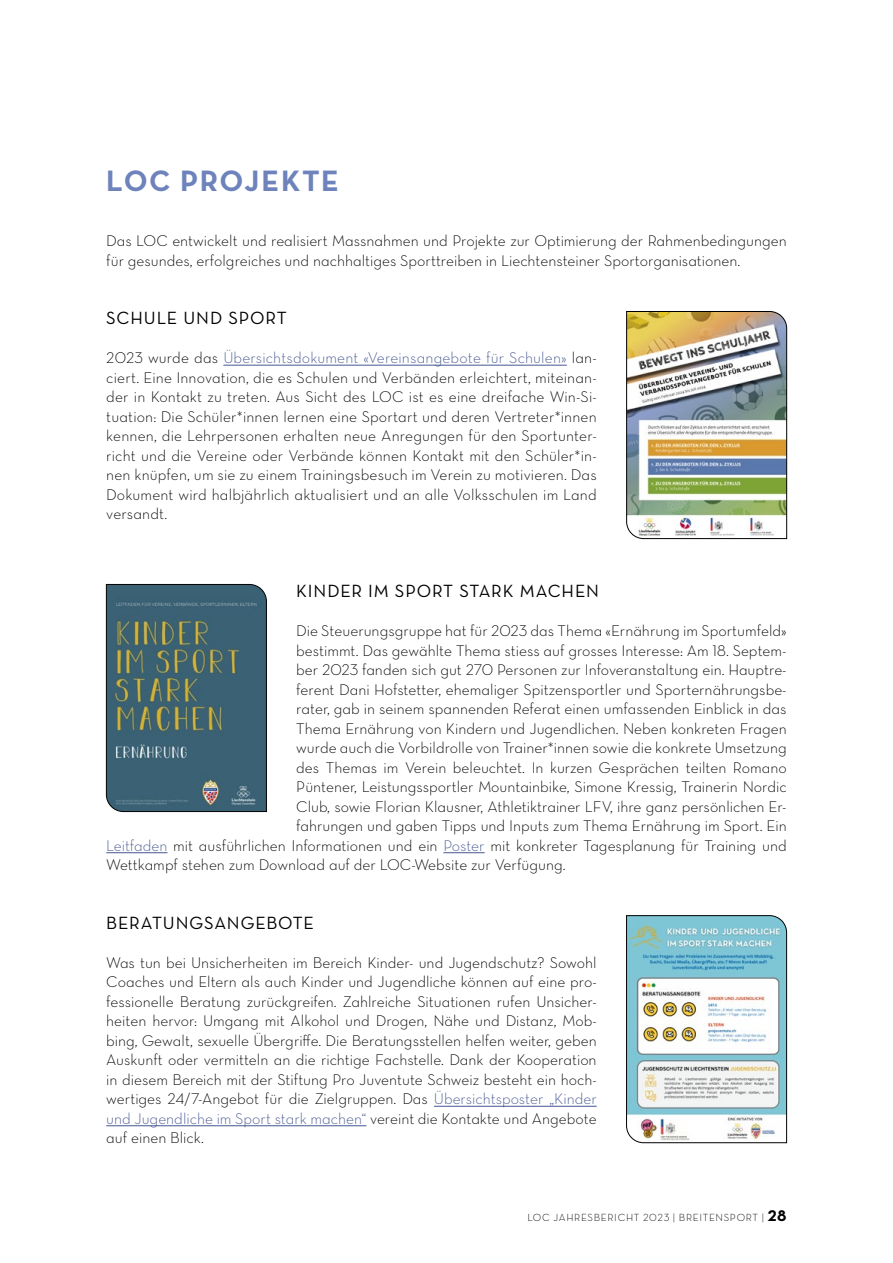
<style>
.page{position:relative;width:893px;height:1263px;background:#fff}
.page>*{position:absolute;margin:0;border:0;box-sizing:border-box;transform-origin:0 0}
.Übertitel{font:30px "Neutra Text Bold Alt";letter-spacing:.045em;color:#6e83bc}
.Zwischentitel{font:18px "Neutra Text Book Alt";letter-spacing:.045em;color:#000}
.Fliesstext{font:15.75px/19.5px "Neutra Text Light Alt";color:#000;text-align:justify}
.t1{font:10.5px "Neutra Text Light Alt";letter-spacing:.06em;color:#000}
.s1{color:#465792}
.s2{font-family:"Neutra Text Bold Alt";font-size:15.75px}
</style>
<div class="page">
<hr style="left:223px;top:365px;width:344px;height:1px;background:#465792">
<hr style="left:106px;top:852px;width:61px;height:1px;background:#465792">
<hr style="left:443px;top:852px;width:42px;height:1px;background:#465792">
<hr style="left:434px;top:1106px;width:163px;height:1px;background:#465792">
<hr style="left:106px;top:1125px;width:260px;height:1px;background:#465792">
<img style="left:626px;top:311px;width:161px;height:228px">
<svg style="left:106px;top:584px;width:161px;height:228px;background:#46666f"></svg>
<img style="left:626px;top:915px;width:161px;height:228px">
<p class="Übertitel" style="left:106px;top:162px;width:234px">LOC PROJEKTE</p>
<p class="Fliesstext" style="left:106px;top:231px;width:682px">Das LOC entwickelt und realisiert Massnahmen und Projekte zur Optimierung der Rahmenbedingungen für gesundes, erfolgreiches und nachhaltiges Sporttreiben in Liechtensteiner Sportorganisationen.</p>
<p class="Zwischentitel" style="left:106px;top:307px;width:182px">SCHULE UND SPORT</p>
<p class="Fliesstext" style="left:106px;top:348px;width:492px">2023 wurde das <span class="s1">Übersichtsdokument «Vereinsangebote für Schulen»</span> lan&shy;ciert. Eine Innovation, die es Schulen und Verbänden erleichtert, miteinan&shy;der in Kontakt zu treten. Aus Sicht des LOC ist es eine dreifache Win-Si&shy;tuation: Die Schüler*innen lernen eine Sportart und deren Vertreter*innen kennen, die Lehrpersonen erhalten neue Anregungen für den Sportunter&shy;richt und die Vereine oder Verbände können Kontakt mit den Schüler*in&shy;nen knüpfen, um sie zu einem Trainingsbesuch im Verein zu motivieren. Das Dokument wird halbjährlich aktualisiert und an alle Volksschulen im Land versandt.</p>
<p class="Zwischentitel" style="left:296px;top:580px;width:304px">KINDER IM SPORT STARK MACHEN</p>
<p class="Fliesstext" style="left:296px;top:621px;width:492px">Die Steuerungsgruppe hat für 2023 das Thema «Ernährung im Sportumfeld»</p>
<p class="Fliesstext" style="left:296px;top:640px;width:492px">bestimmt. Das gewählte Thema stiess auf grosses Interesse: Am 18. Septem-</p>
<p class="Fliesstext" style="left:296px;top:660px;width:492px">ber 2023 fanden sich gut 270 Personen zur Infoveranstaltung ein. Hauptre-</p>
<p class="Fliesstext" style="left:296px;top:679px;width:492px">ferent Dani Hofstetter, ehemaliger Spitzensportler und Sporternährungsbe-</p>
<p class="Fliesstext" style="left:296px;top:699px;width:492px">rater, gab in seinem spannenden Referat einen umfassenden Einblick in das</p>
<p class="Fliesstext" style="left:296px;top:718px;width:492px">Thema Ernährung von Kindern und Jugendlichen. Neben konkreten Fragen</p>
<p class="Fliesstext" style="left:296px;top:738px;width:492px">wurde auch die Vorbildrolle von Trainer*innen sowie die konkrete Umsetzung</p>
<p class="Fliesstext" style="left:296px;top:757px;width:492px">des Themas im Verein beleuchtet. In kurzen Gesprächen teilten Romano</p>
<p class="Fliesstext" style="left:296px;top:777px;width:492px">Püntener, Leistungssportler Mountainbike, Simone Kressig, Trainerin Nordic</p>
<p class="Fliesstext" style="left:296px;top:796px;width:492px">Club, sowie Florian Klausner, Athletiktrainer LFV, ihre ganz persönlichen Er-</p>
<p class="Fliesstext" style="left:296px;top:816px;width:492px">fahrungen und gaben Tipps und Inputs zum Thema Ernährung im Sport. Ein</p>
<p class="Fliesstext" style="left:106px;top:835px;width:682px"><span class="s1">Leitfaden</span> mit ausführlichen Informationen und ein <span class="s1">Poster</span> mit konkreter Tagesplanung für Training und</p>
<p class="Fliesstext" style="left:106px;top:855px;width:461px">Wettkampf stehen zum Download auf der LOC-Website zur Verfügung.</p>
<p class="Zwischentitel" style="left:106px;top:911px;width:209px">BERATUNGSANGEBOTE</p>
<p class="Fliesstext" style="left:106px;top:952px;width:492px">Was tun bei Unsicherheiten im Bereich Kinder- und Jugendschutz? Sowohl Coaches und Eltern als auch Kinder und Jugendliche können auf eine pro&shy;fessionelle Beratung zurückgreifen. Zahlreiche Situationen rufen Unsicher&shy;heiten hervor: Umgang mit Alkohol und Drogen, Nähe und Distanz, Mob&shy;bing, Gewalt, sexuelle Übergriffe. Die Beratungsstellen helfen weiter, geben Auskunft oder vermitteln an die richtige Fachstelle. Dank der Kooperation in diesem Bereich mit der Stiftung Pro Juventute Schweiz besteht ein hoch&shy;wertiges 24/7-Angebot für die Zielgruppen. Das <span class="s1">Übersichtsposter „Kinder und Jugendliche im Sport stark machen“</span> vereint die Kontakte und Angebote auf einen Blick.</p>
<p class="t1" style="left:527px;top:1211px;width:261px">LOC JAHRESBERICHT 2023 | BREITENSPORT | <span class="s2">28</span></p>
</div>
